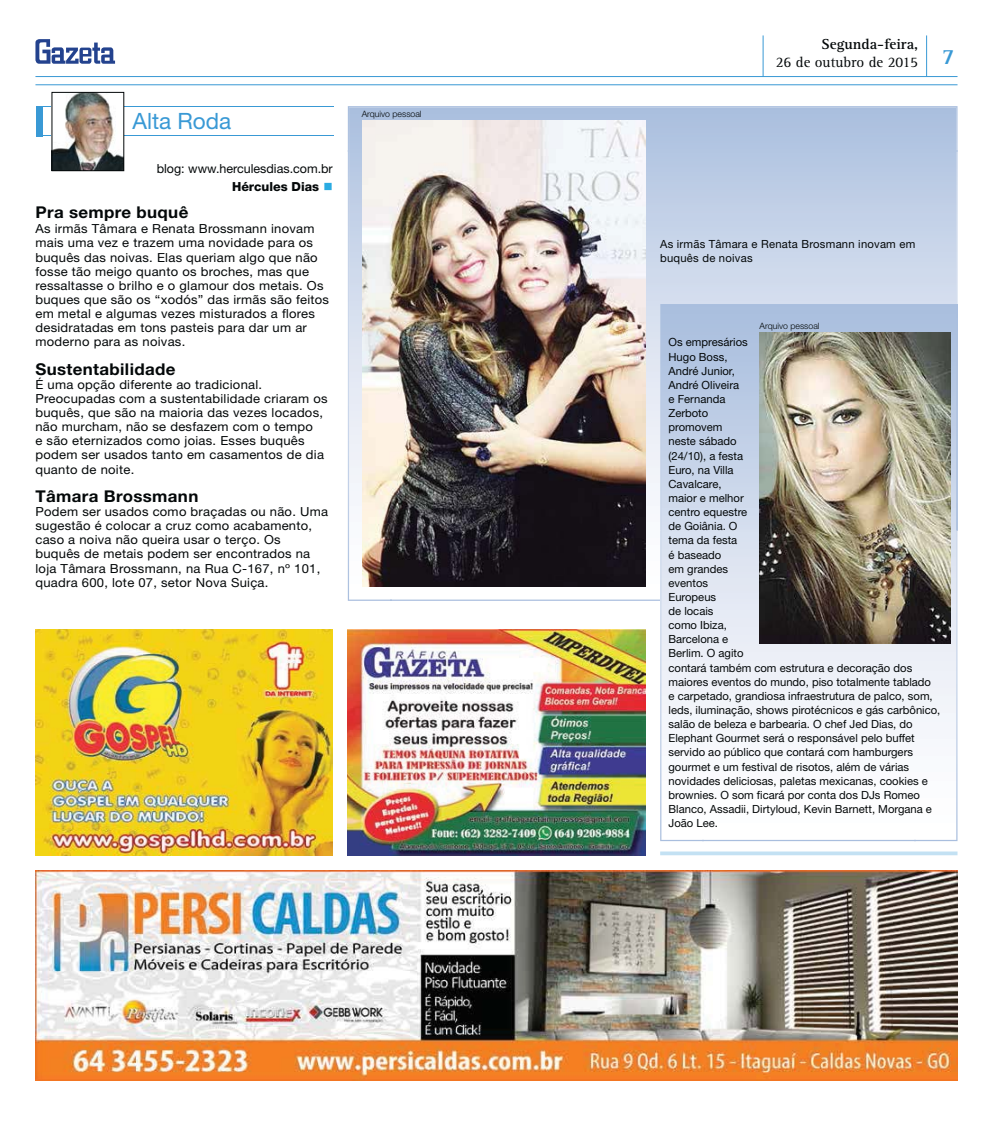
<style>
.page{position:relative;width:993px;height:1124px;background:#fff}
.page>*{position:absolute;margin:0;border:0;box-sizing:border-box;transform-origin:0 0}
.t1{font:22.5px "Helvetica Neue";color:#3999d5}
.t2{font:700 16.25px "Helvetica Neue";letter-spacing:.02em;color:#040809;scale:1.04 1}
.t3{font:15px/18px "Rotis Serif";color:#040809;text-align:center}
.t4{font:12.5px/14.1px "Helvetica Neue";letter-spacing:.02em;color:#040809;scale:1.04 1}
.t5{font:12.5px "Helvetica Neue";color:#040809}
.t6{font:800 12.5px "Helvetica Neue";color:#040809}
.t7{font:11.25px/14.1px "Helvetica Neue";color:#040809}
.t8{font:11.25px/14.1px "Helvetica Neue";letter-spacing:.02em;color:#040809}
.t9{font:300 8.75px "Helvetica Neue";color:#040809}
.s1{font-weight:700}
</style>
<div class="page">
<img style="left:35px;top:870px;width:922px;height:210px">
<img style="left:348px;top:629px;width:297px;height:226px">
<img style="left:35px;top:629px;width:298px;height:226px">
<hr style="left:35px;top:84px;width:922px;height:1px;background:#3999d5">
<hr style="left:35px;top:76px;width:922px;height:1px;background:#3999d5">
<hr style="left:925px;top:35px;width:1px;height:41px;background:#3999d5">
<hr style="left:762px;top:35px;width:1px;height:42px;background:#3999d5">
<svg style="left:35px;top:39px;width:80px;height:25px"></svg>
<svg style="left:660px;top:851px;width:297px;height:4px"></svg>
<svg style="left:392px;top:151px;width:562px;height:436px;background:#c6d2e6"></svg>
<div style="left:348px;top:106px;width:609px;height:45px;background:#aec1df"></div>
<img style="left:348px;top:151px;width:44px;height:449px">
<img style="left:954px;top:151px;width:3px;height:153px">
<hr style="left:36px;top:106px;width:297px;height:1px;background:#3999d5">
<hr style="left:36px;top:135px;width:297px;height:1px;background:#3999d5">
<div style="left:36px;top:106px;width:7px;height:31px;background:#3999d5"></div>
<img style="left:54px;top:94px;width:68px;height:75px">
<div style="left:52px;top:92px;width:72px;height:79px;border:1px solid #040809"></div>
<div style="left:661px;top:615px;width:294px;height:224px;background:#f4f6fb"></div>
<img style="left:660px;top:615px;width:43px;height:226px">
<img style="left:914px;top:615px;width:43px;height:226px">
<img style="left:702px;top:838px;width:213px;height:3px">
<img style="left:660px;top:304px;width:297px;height:311px">
<img style="left:363px;top:120px;width:282px;height:466px">
<img style="left:759px;top:332px;width:191px;height:311px">
<h1 class="t1" style="left:132px;top:113px;width:100px">Alta Roda</h1>
<p class="t5" style="left:157px;top:164px;width:177px">blog: www.herculesdias.com.br</p>
<h2 class="t2" style="left:35px;top:206px;width:148px">Pra sempre buquê</h2>
<p class="t4" style="left:35px;top:223px;width:284px">As irmãs Tâmara e Renata Brossmann inovam mais uma vez e trazem uma novidade para os buquês das noivas. Elas queriam algo que não fosse tão meigo quanto os broches, mas que ressaltasse o brilho e o glamour dos metais. Os buques que são os “xodós” das irmãs são feitos em metal e algumas vezes misturados a flores desidratadas em tons pasteis para dar um ar moderno para as noivas.</p>
<h2 class="t2" style="left:35px;top:363px;width:136px">Sustentabilidade</h2>
<p class="t4" style="left:35px;top:378px;width:282px">É uma opção diferente ao tradicional.<br>Preocupadas com a sustentabilidade criaram os buquês, que são na maioria das vezes locados, não murcham, não se desfazem com o tempo<br>e são eternizados como joias. Esses buquês podem ser usados tanto em casamentos de dia quanto de noite.</p>
<h2 class="t2" style="left:35px;top:490px;width:158px">Tâmara Brossmann</h2>
<p class="t4" style="left:35px;top:505px;width:283px">Podem ser usados como braçadas ou não. Uma sugestão é colocar a cruz como acabamento, caso a noiva não queira usar o terço. Os buquês de metais podem ser encontrados na loja Tâmara Brossmann, na Rua C-167, nº 101, quadra 600, lote 07, setor Nova Suiça.</p>
<p class="t6" style="left:232px;top:182px;width:89px">Hércules Dias</p>
<p class="t9" style="left:361px;top:110px;width:61px">Arquivo pessoal</p>
<p class="t3" style="left:775px;top:37px;width:180px"><span class="s1">Segunda-feira,<br></span>26 de outubro de 2015 <sup>7</sup></p>
<p class="t8" style="left:660px;top:238px;width:256px">As irmãs Tâmara e Renata Brosmann inovam em buquês de noivas</p>
<p class="t9" style="left:759px;top:322px;width:61px">Arquivo pessoal</p>
<p class="t7" style="left:668px;top:336px;width:273px">Os empresários<br>Hugo Boss,<br>André Junior,<br>André Oliveira<br>e Fernanda<br>Zerboto<br>promovem<br>neste sábado<br>(24/10), a festa<br>Euro, na Villa<br>Cavalcare,<br>maior e melhor<br>centro equestre<br>de Goiânia. O<br>tema da festa<br>é baseado<br>em grandes<br>eventos<br>Europeus<br>de locais<br>como Ibiza,<br>Barcelona e<br>Berlim. O agito<br>contará também com estrutura e decoração dos maiores eventos do mundo, piso totalmente tablado<br>e carpetado, grandiosa infraestrutura de palco, som, leds, iluminação, shows pirotécnicos e gás carbônico, salão de beleza e barbearia. O chef Jed Dias, do<br>Elephant Gourmet será o responsável pelo buffet servido ao público que contará com hamburgers gourmet e um festival de risotos, além de várias novidades deliciosas, paletas mexicanas, cookies e brownies. O som ficará por conta dos DJs Romeo<br>Blanco, Assadii, Dirtyloud, Kevin Barnett, Morgana e<br>João Lee.</p>
</div>
